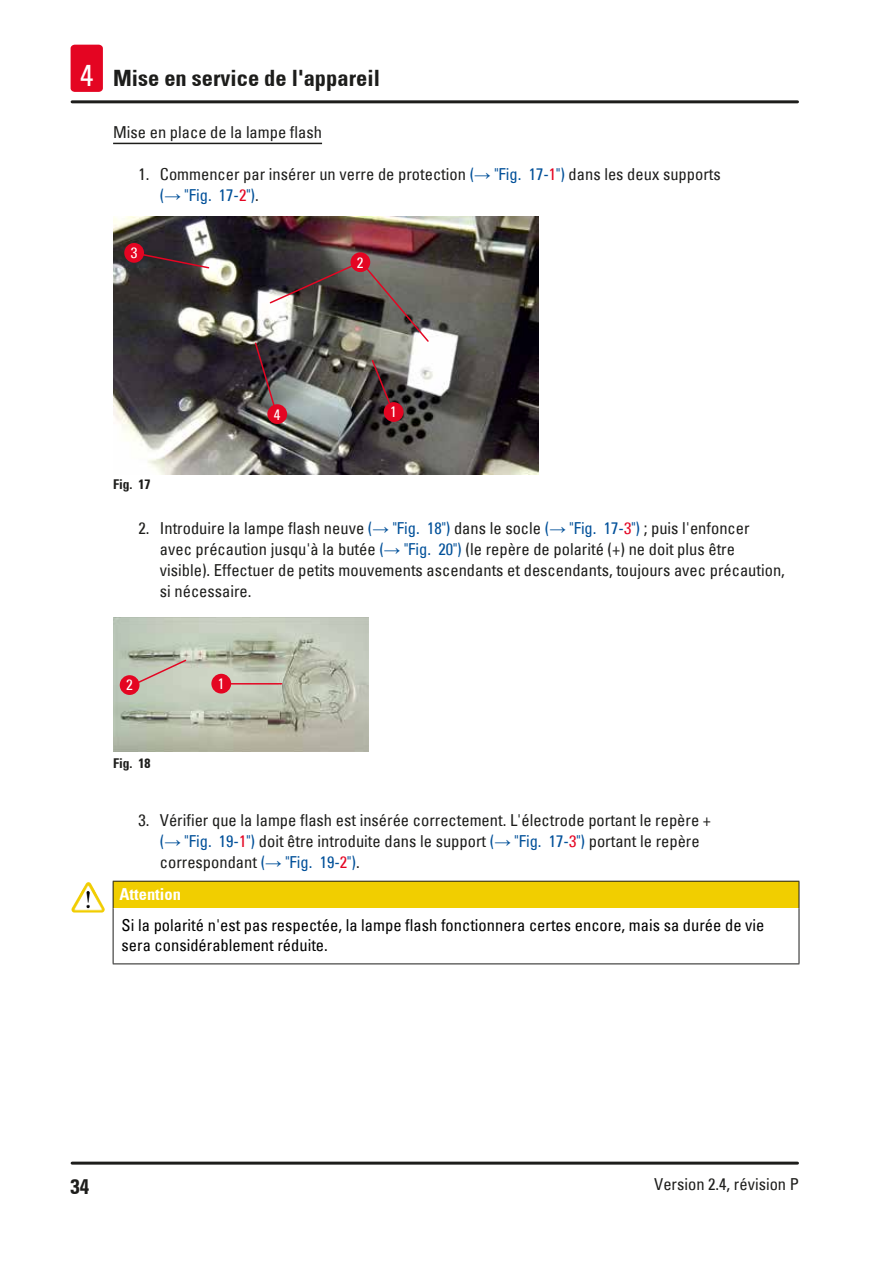
<style>
.page{position:relative;width:893px;height:1263px;background:#fff}
.page>*{position:absolute;margin:0;border:0;box-sizing:border-box;transform-origin:0 0}
.t1{font:700 condensed 22.5px "Univers";color:#1d1d1b}
.t2{font:700 condensed 21px "Univers";color:#1d1d1b}
.I_Topic{font:condensed 16.5px/20.9px "Univers";color:#1d1d1b}
.Source_of_danger{font:condensed 16.5px/19.8px "Univers";color:#000}
.Signalword__no_use_a{font:700 condensed 16.5px "Univers";color:#fff}
.t3{font:condensed 15px "Univers";color:#fff}
.t4{font:700 condensed 13.5px "Univers";color:#1d1d1b}
.s1{font-weight:400;font-size:30px;color:#fff}
.s2{color:#005099}
.s3{font-family:"Arial";font-stretch:normal;color:#005099}
.s4{color:#e40522}
</style>
<div class="page">
<hr style="left:72px;top:1161px;width:725px;height:3px;background:#1d1d1b">
<hr style="left:72px;top:100px;width:725px;height:3px;background:#1d1d1b">
<div style="left:71px;top:45px;width:32px;height:47px;background:#e40522;border-radius:4px"></div>
<hr style="left:113px;top:143px;width:209px;height:1px;background:#1d1d1b">
<img style="left:113px;top:216px;width:425px;height:258px">
<div style="left:384px;top:402px;width:20px;height:20px;background:#e40522;border-radius:50%"></div>
<div style="left:350px;top:252px;width:20px;height:20px;background:#e40522;border-radius:50%"></div>
<div style="left:124px;top:243px;width:20px;height:20px;background:#e40522;border-radius:50%"></div>
<div style="left:267px;top:404px;width:20px;height:20px;background:#e40522;border-radius:50%"></div>
<svg style="left:268px;top:264px;width:86px;height:41px"></svg>
<svg style="left:365px;top:266px;width:65px;height:77px"></svg>
<svg style="left:371px;top:359px;width:22px;height:49px"></svg>
<svg style="left:140px;top:253px;width:70px;height:16px"></svg>
<svg style="left:254px;top:341px;width:22px;height:66px"></svg>
<img style="left:114px;top:617px;width:255px;height:134px">
<div style="left:211px;top:674px;width:20px;height:19px;background:#e40522;border-radius:50%"></div>
<div style="left:120px;top:675px;width:19px;height:20px;background:#e40522;border-radius:50%"></div>
<hr style="left:231px;top:683px;width:51px;height:1px;background:#e40522">
<svg style="left:136px;top:658px;width:52px;height:27px"></svg>
<div style="left:113px;top:881px;width:686px;height:27px;background:#f1ce00"></div>
<hr style="left:113px;top:881px;width:686px;height:1px;background:#1d1d1b">
<svg style="left:113px;top:881px;width:1px;height:27px"></svg>
<svg style="left:799px;top:881px;width:1px;height:27px"></svg>
<hr style="left:113px;top:908px;width:1px;height:55px;background:#1d1d1b">
<hr style="left:799px;top:908px;width:1px;height:55px;background:#1d1d1b">
<hr style="left:113px;top:963px;width:686px;height:1px;background:#1d1d1b">
<img style="left:74px;top:882px;width:14px;height:22px">
<h1 class="t1" style="left:80px;top:65px;width:301px"><span class="s1">4</span> Mise en service de l'appareil</h1>
<p class="I_Topic" style="left:113px;top:122px;width:210px">Mise en place de la lampe flash</p>
<p class="I_Topic" style="left:160px;top:163px;width:562px;text-indent:-21px">1. Commencer par insérer un verre de protection <span class="s2">(</span><span class="s3">→</span> <span class="s2">"Fig. 17‑</span><span class="s4">1</span><span class="s2">")</span> dans les deux supports <span class="s2">(</span><span class="s3">→</span> <span class="s2">"Fig. 17‑</span><span class="s4">2</span><span class="s2">")</span>.</p>
<p class="t3" style="left:131px;top:243px;width:8px">3</p>
<p class="t3" style="left:274px;top:405px;width:8px">4</p>
<p class="t3" style="left:357px;top:253px;width:8px">2</p>
<p class="t3" style="left:390px;top:403px;width:8px">1</p>
<p class="t4" style="left:113px;top:475px;width:39px">Fig. 17</p>
<p class="I_Topic" style="left:160px;top:518px;width:627px;text-indent:-21px">2. Introduire la lampe flash neuve <span class="s2">(</span><span class="s3">→</span> <span class="s2">"Fig. 18")</span> dans le socle <span class="s2">(</span><span class="s3">→</span> <span class="s2">"Fig. 17‑</span><span class="s4">3</span><span class="s2">")</span> ; puis l'enfoncer avec précaution jusqu'à la butée <span class="s2">(</span><span class="s3">→</span> <span class="s2">"Fig. 20")</span> (le repère de polarité (+) ne doit plus être visible). Effectuer de petits mouvements ascendants et descendants, toujours avec précaution, si nécessaire.</p>
<p class="t3" style="left:126px;top:675px;width:8px">2</p>
<p class="t3" style="left:218px;top:674px;width:8px">1</p>
<p class="t4" style="left:113px;top:755px;width:39px">Fig. 18</p>
<p class="I_Topic" style="left:160px;top:810px;width:553px;text-indent:-21px">3. Vérifier que la lampe flash est insérée correctement. L'électrode portant le repère + <span class="s2">(</span><span class="s3">→</span> <span class="s2">"Fig. 19‑</span><span class="s4">1</span><span class="s2">")</span> doit être introduite dans le support <span class="s2">(</span><span class="s3">→</span> <span class="s2">"Fig. 17‑</span><span class="s4">3</span><span class="s2">")</span> portant le repère correspondant <span class="s2">(</span><span class="s3">→</span> <span class="s2">"Fig. 19‑</span><span class="s4">2</span><span class="s2">")</span>.</p>
<p class="Signalword__no_use_a" style="left:119px;top:884px;width:63px">Attention</p>
<p class="Source_of_danger" style="left:122px;top:915px;width:644px">Si la polarité n'est pas respectée, la lampe flash fonctionnera certes encore, mais sa durée de vie sera considérablement réduite.</p>
<p class="t2" style="left:71px;top:1173px;width:20px">34</p>
<p class="I_Topic" style="left:654px;top:1173px;width:146px">Version 2.4, révision P</p>
</div>
